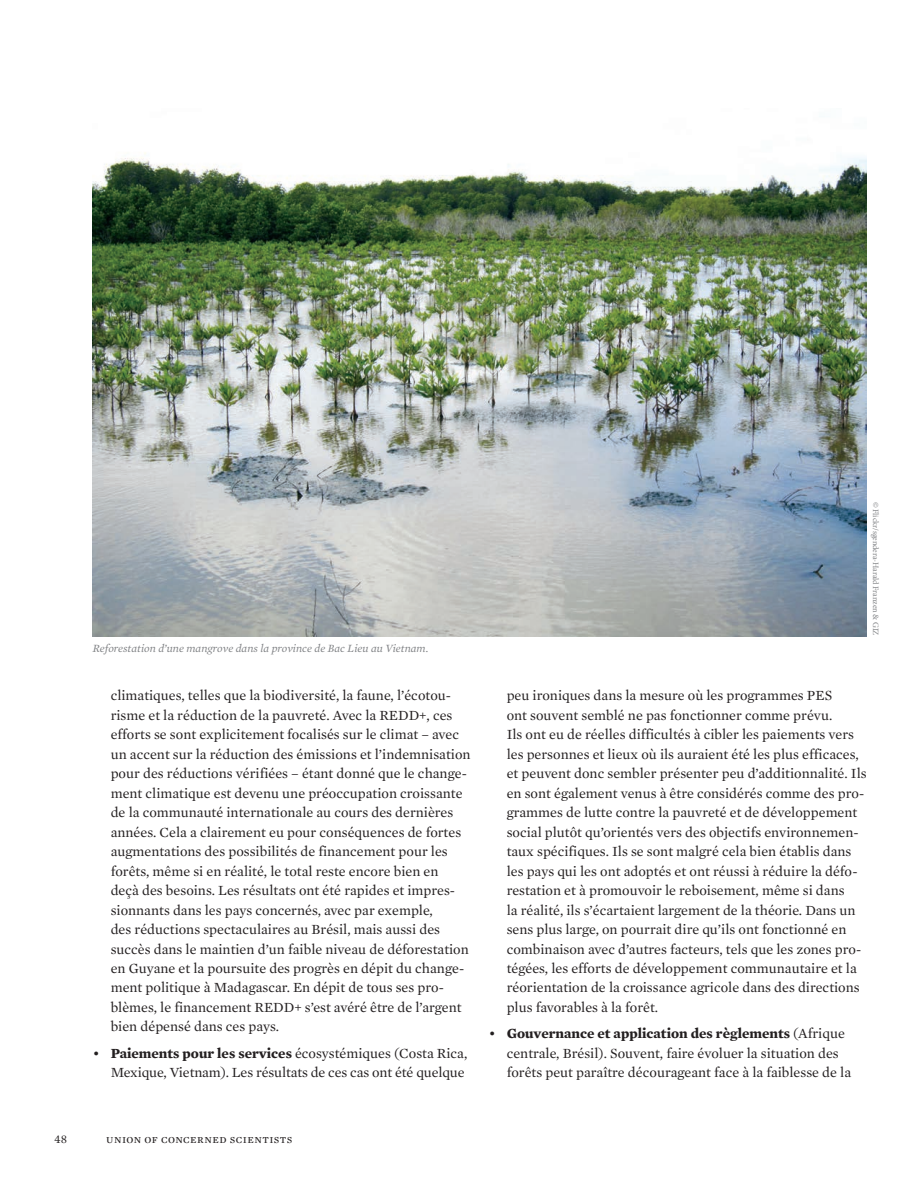
<style>
.page{position:relative;width:918px;height:1188px;background:#fff}
.page>*{position:absolute;margin:0;border:0;box-sizing:border-box;transform-origin:0 0}
.t1{font:14.25px/19.5px "Mercury Text G1";color:#231f20}
.t2{font:12px "Mercury Text G1 Roman SC";letter-spacing:.04em;color:#231f20}
.t3{font:12px "Mercury Text G1";color:#231f20}
.t4{font:italic 11.25px "Mercury Text G1";color:#808285}
.t5{font:8.25px "Minion Pro";letter-spacing:-.01em;color:#808285}
.s1{font-weight:700}
</style>
<div class="page">
<img style="left:93px;top:152px;width:774px;height:484px">
<p class="t4" style="left:93px;top:641px;width:337px">Reforestation d’une mangrove dans la province de Bac Lieu au Vietnam.</p>
<p class="t1" style="left:111px;top:686px;width:361px">climatiques, telles que la biodiversité, la faune, l’écotou&shy;risme et la réduction de la pauvreté. Avec la REDD+, ces efforts se sont explicitement focalisés sur le climat – avec un accent sur la réduction des émissions et l’indemnisation pour des réductions vérifiées – étant donné que le change&shy;ment climatique est devenu une préoccupation croissante de la communauté internationale au cours des dernières années. Cela a clairement eu pour conséquences de fortes augmentations des possibilités de financement pour les forêts, même si en réalité, le total reste encore bien en<br>deçà des besoins. Les résultats ont été rapides et impres&shy;sionnants dans les pays concernés, avec par exemple,<br>des réductions spectaculaires au Brésil, mais aussi des succès dans le maintien d’un faible niveau de déforestation en Guyane et la poursuite des progrès en dépit du change&shy;ment politique à Madagascar. En dépit de tous ses pro&shy;blèmes, le financement REDD+ s’est avéré être de l’argent bien dépensé dans ces pays.</p>
<p class="t1" style="left:93px;top:1043px;width:376px;text-align:right">• <span class="s1">Paiements pour les services</span> écosystémiques (Costa Rica,<br>Mexique, Vietnam). Les résultats de ces cas ont été quelque</p>
<p class="t5" style="left:881px;top:502px;width:135px;rotate:90deg">© Flickr/sgendera-Harald Franzen &amp; GIZ</p>
<p class="t1" style="left:507px;top:686px;width:361px">peu ironiques dans la mesure où les programmes PES<br>ont souvent semblé ne pas fonctionner comme prévu.<br>Ils ont eu de réelles difficultés à cibler les paiements vers les personnes et lieux où ils auraient été les plus efficaces, et peuvent donc sembler présenter peu d’additionnalité. Ils en sont également venus à être considérés comme des pro&shy;grammes de lutte contre la pauvreté et de développement social plutôt qu’orientés vers des objectifs environnemen&shy;taux spécifiques. Ils se sont malgré cela bien établis dans les pays qui les ont adoptés et ont réussi à réduire la défo&shy;restation et à promouvoir le reboisement, même si dans<br>la réalité, ils s’écartaient largement de la théorie. Dans un sens plus large, on pourrait dire qu’ils ont fonctionné en combinaison avec d’autres facteurs, tels que les zones pro&shy;tégées, les efforts de développement communautaire et la réorientation de la croissance agricole dans des directions plus favorables à la forêt.</p>
<p class="t1" style="left:507px;top:1024px;width:346px;text-indent:-18px">• <span class="s1">Gouvernance et application des règlements</span> (Afrique centrale, Brésil). Souvent, faire évoluer la situation des forêts peut paraître décourageant face à la faiblesse de la</p>
<p class="t3" style="left:54px;top:1132px;width:15px">48</p>
<p class="t2" style="left:106px;top:1132px;width:188px">union of concerned scientists</p>
</div>
